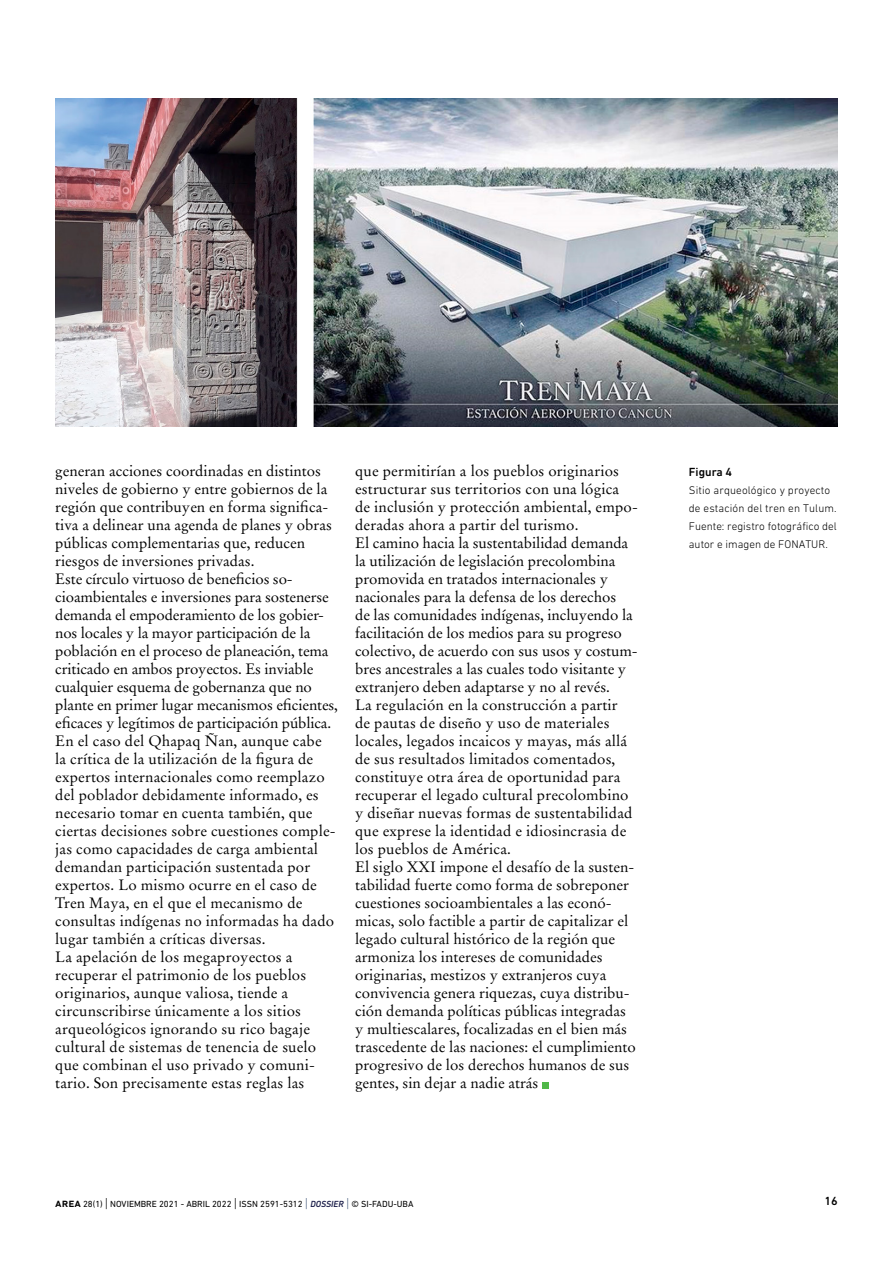
<style>
.page{position:relative;width:893px;height:1263px;background:#fff}
.page>*{position:absolute;margin:0;border:0;box-sizing:border-box;transform-origin:0 0}
.t1{font:15px/18px "Stempel Garamond LT Std";color:#000}
.t2{font:500 12px "DIN Next LT Pro";color:#000}
.t3{font:300 11.25px/18px "DIN Next LT Pro";letter-spacing:.005em;color:#000}
.t4{font:9px "DIN Next LT Pro";color:#000}
.s1{font-weight:500;font-size:12px}
.s2{font-weight:300;font-size:13.5px}
.s3{font-weight:300;font-size:13.5px;color:#4f6282}
.s4{font-weight:500;font-style:italic;color:#181b47}
</style>
<div class="page">
<svg style="left:542px;top:1082px;width:6px;height:6px"></svg>
<img style="left:55px;top:98px;width:783px;height:328px">
<p class="t1" style="left:55px;top:462px;width:284px">generan acciones coordinadas en distintos niveles de gobierno y entre gobiernos de la región que contribuyen en forma significa&shy;tiva a delinear una agenda de planes y obras públicas complementarias que, reducen riesgos de inversiones privadas.<br>Este círculo virtuoso de beneficios so&shy;cioambientales e inversiones para sostenerse demanda el empoderamiento de los gobier&shy;nos locales y la mayor participación de la población en el proceso de planeación, tema criticado en ambos proyectos. Es inviable cualquier esquema de gobernanza que no plante en primer lugar mecanismos eficientes, eficaces y legítimos de participación pública.<br>En el caso del Qhapaq Ñan, aunque cabe<br>la crítica de la utilización de la figura de expertos internacionales como reemplazo del poblador debidamente informado, es necesario tomar en cuenta también, que ciertas decisiones sobre cuestiones comple&shy;jas como capacidades de carga ambiental demandan participación sustentada por expertos. Lo mismo ocurre en el caso de Tren Maya, en el que el mecanismo de consultas indígenas no informadas ha dado lugar también a críticas diversas.<br>La apelación de los megaproyectos a recuperar el patrimonio de los pueblos originarios, aunque valiosa, tiende a circunscribirse únicamente a los sitios arqueológicos ignorando su rico bagaje cultural de sistemas de tenencia de suelo que combinan el uso privado y comuni&shy;tario. Son precisamente estas reglas las</p>
<p class="t1" style="left:355px;top:462px;width:284px">que permitirían a los pueblos originarios estructurar sus territorios con una lógica de inclusión y protección ambiental, empo&shy;deradas ahora a partir del turismo.<br>El camino hacia la sustentabilidad demanda la utilización de legislación precolombina promovida en tratados internacionales y nacionales para la defensa de los derechos<br>de las comunidades indígenas, incluyendo la facilitación de los medios para su progreso colectivo, de acuerdo con sus usos y costum&shy;bres ancestrales a las cuales todo visitante y extranjero deben adaptarse y no al revés.<br>La regulación en la construcción a partir<br>de pautas de diseño y uso de materiales locales, legados incaicos y mayas, más allá de sus resultados limitados comentados, constituye otra área de oportunidad para recuperar el legado cultural precolombino y diseñar nuevas formas de sustentabilidad que exprese la identidad e idiosincrasia de los pueblos de América.<br>El siglo XXI impone el desafío de la susten&shy;tabilidad fuerte como forma de sobreponer cuestiones socioambientales a las econó&shy;micas, solo factible a partir de capitalizar el legado cultural histórico de la región que armoniza los intereses de comunidades originarias, mestizos y extranjeros cuya convivencia genera riquezas, cuya distribu&shy;ción demanda políticas públicas integradas y multiescalares, focalizadas en el bien más trascedente de las naciones: el cumplimiento progresivo de los derechos humanos de sus gentes, sin dejar a nadie atrás</p>
<p class="t2" style="left:689px;top:465px;width:45px">Figura 4</p>
<p class="t3" style="left:689px;top:481px;width:149px">Sitio arqueológico y proyecto de estación del tren en Tulum.<br>Fuente: registro fotográfico del autor e imagen de FONATUR.</p>
<p class="t4" style="left:55px;top:1198px;width:360px"><span class="s1">area</span> 28(1) <span class="s2">|</span> NOVIEMBRE 2021 - ABRIL 2022 <span class="s2">|</span> ISSN 2591-5312 <span class="s3">|</span> <span class="s4">DOSSIER</span> <span class="s3">|</span> © SI-FADU-UBA</p>
<p class="t2" style="left:824px;top:1194px;width:15px">16</p>
</div>
